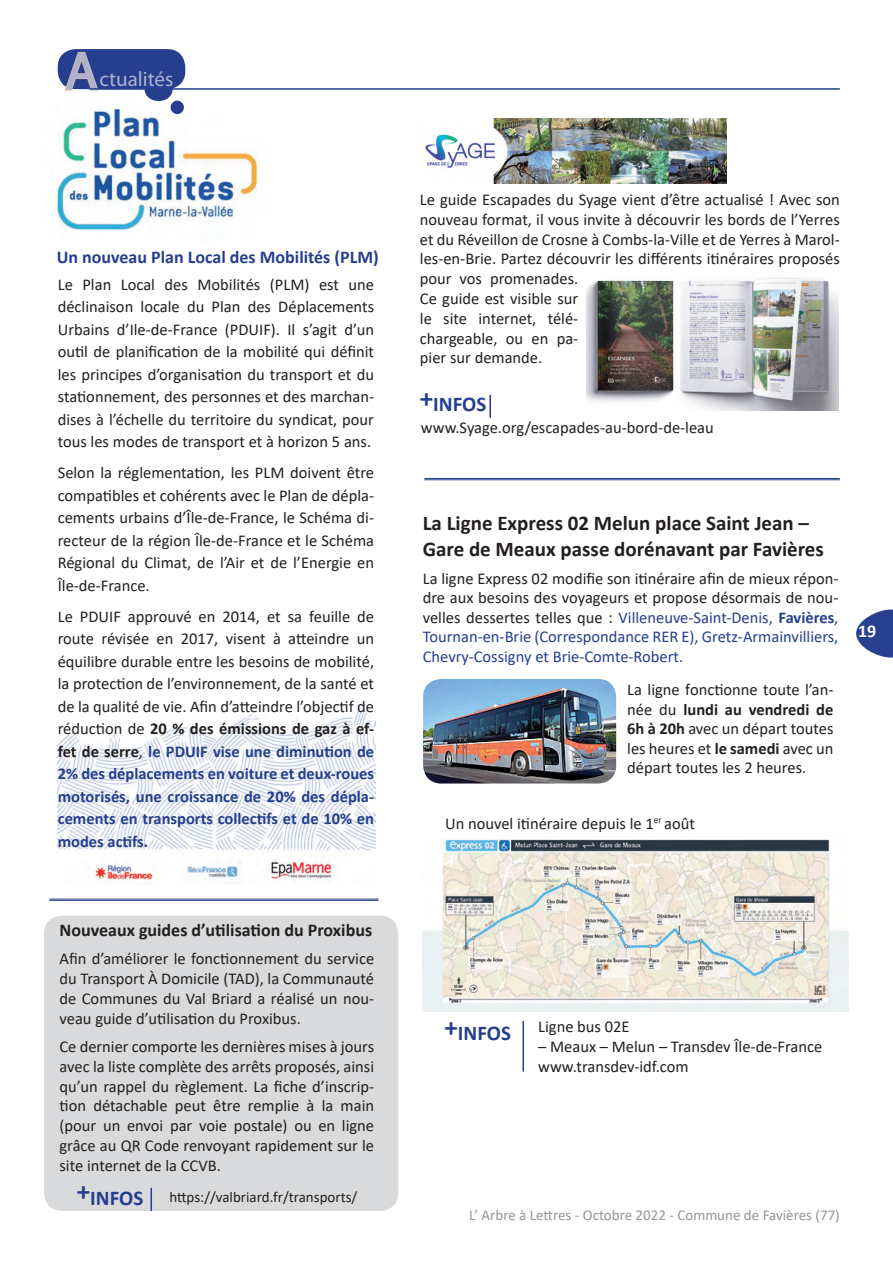
<style>
.page{position:relative;width:893px;height:1263px;background:#fff}
.page>*{position:absolute;margin:0;border:0;box-sizing:border-box;transform-origin:0 0}
.t1{font:54px "Myriad Pro";color:#afb0d2}
.t2{font:700 21px/25.2px "Calibri";color:#231f20}
.t3{font:700 21px "Calibri";color:#253f8e}
.t4{font:21px "Myriad Pro";color:#afb0d2}
.t5{font:700 18px "Calibri";color:#231f20}
.t6{font:700 18px "Calibri";color:#253f8e}
.t7{font:700 18px "Calibri";color:#fff}
.t8{font:16.5px/22.5px "Calibri";color:#231f20;text-align:justify}
.t9{font:15px "Calibri";color:#939598}
.t10{font:15px "Calibri";color:#231f20}
.s1{font-weight:700}
.s2{font-weight:700;color:#253f8e}
.s3{font-weight:700;font-size:27px;color:#253f8e}
.s4{font-weight:700;font-size:21px;color:#253f8e}
.s5{color:#253f8e}
</style>
<div class="page">
<div style="left:44px;top:916px;width:354px;height:295px;background:#d9dadc;border-radius:18px"></div>
<img style="left:58px;top:702px;width:318px;height:182px">
<svg style="left:856px;top:609px;width:37px;height:48px"></svg>
<img style="left:57px;top:90px;width:201px;height:140px">
<img style="left:425px;top:119px;width:301px;height:64px">
<img style="left:587px;top:278px;width:251px;height:133px">
<hr style="left:522px;top:1021px;width:2px;height:50px;background:#253f8e">
<img style="left:423px;top:839px;width:425px;height:173px">
<div style="left:145px;top:78px;width:28px;height:23px;background:#253f8e;border-radius:50%"></div>
<div style="left:58px;top:49px;width:127px;height:40px;background:#253f8e;border-radius:18px"></div>
<div style="left:171px;top:101px;width:13px;height:13px;background:#253f8e;border-radius:50%"></div>
<svg style="left:63px;top:51px;width:37px;height:41px"></svg>
<hr style="left:89px;top:88px;width:751px;height:2px;background:#253f8e">
<hr style="left:489px;top:395px;width:2px;height:23px;background:#253f8e">
<img style="left:423px;top:679px;width:193px;height:104px">
<hr style="left:424px;top:479px;width:416px;height:1px;background:#253f8e">
<hr style="left:424px;top:478px;width:416px;height:1px;background:#253f8e">
<hr style="left:49px;top:900px;width:329px;height:1px;background:#253f8e">
<hr style="left:49px;top:899px;width:329px;height:1px;background:#253f8e">
<svg style="left:151px;top:1188px;width:1px;height:23px"></svg>
<h1 class="t1" style="left:65px;top:38px;width:35px">A</h1>
<p class="t4" style="left:100px;top:66px;width:75px">ctualités</p>
<p class="t6" style="left:57px;top:244px;width:323px">Un nouveau Plan Local des Mobilités (PLM)</p>
<p class="t8" style="left:58px;top:272px;width:318px">Le Plan Local des Mobilités (PLM) est une déclinaison locale du Plan des Déplacements Urbains d’Ile-de-France (PDUIF). Il s’agit d’un outil de planification de la mobilité qui définit les principes d’organisation du transport et du stationnement, des personnes et des marchan&shy;dises à l’échelle du territoire du syndicat, pour tous les modes de transport et à horizon 5 ans.</p>
<p class="t8" style="left:58px;top:461px;width:318px">Selon la réglementation, les PLM doivent être compatibles et cohérents avec le Plan de dépla&shy;cements urbains d’Île-de-France, le Schéma di&shy;recteur de la région Île-de-France et le Schéma Régional du Climat, de l’Air et de l’Energie en Île-de-France.</p>
<p class="t8" style="left:58px;top:604px;width:318px">Le PDUIF approuvé en 2014, et sa feuille de route révisée en 2017, visent à atteindre un équilibre durable entre les besoins de mobilité, la protection de l’environnement, de la santé et de la qualité de vie. Afin d’atteindre l’objectif de réduction de <span class="s1">20 % des émissions de gaz à ef&shy;fet de serre</span>, <span class="s2">le PDUIF vise une diminution de 2% des déplacements en voiture et deux-roues motorisés, une croissance de 20% des dépla&shy;cements en transports collectifs et de 10% en modes actifs.</span></p>
<p class="t5" style="left:60px;top:917px;width:314px">Nouveaux guides d’utilisation du Proxibus</p>
<p class="t8" style="left:60px;top:948px;width:316px;line-height:19.8px">Afin d’améliorer le fonctionnement du service du Transport À Domicile (TAD), la Communauté de Communes du Val Briard a réalisé un nou&shy;veau guide d’utilisation du Proxibus.</p>
<p class="t8" style="left:60px;top:1036px;width:316px;line-height:19.8px">Ce dernier comporte les dernières mises à jours avec la liste complète des arrêts proposés, ainsi qu’un rappel du règlement. La fiche d’inscrip&shy;tion détachable peut être remplie à la main (pour un envoi par voie postale) ou en ligne grâce au QR Code renvoyant rapidement sur le site internet de la CCVB.</p>
<p class="t10" style="left:77px;top:1186px;width:282px"><span class="s3">+</span><span class="s4">INFOS</span> https://valbriard.fr/transports/</p>
<p class="t8" style="left:420px;top:189px;width:421px;line-height:19.8px;text-align:left">Le guide Escapades du Syage vient d’être actualisé ! Avec son nouveau format, il vous invite à découvrir les bords de l’Yerres et du Réveillon de Crosne à Combs-la-Ville et de Yerres à Marol&shy;les-en-Brie. Partez découvrir les différents itinéraires proposés pour vos promenades.<br>Ce guide est visible sur<br>le site internet, télé-<br>chargeable, ou en pa-<br>pier sur demande.</p>
<p class="t3" style="left:420px;top:389px;width:68px"><sup>+</sup>INFOS</p>
<p class="t8" style="left:421px;top:416px;width:294px">www.Syage.org/escapades-au-bord-de-leau</p>
<p class="t2" style="left:423px;top:510px;width:403px">La Ligne Express 02 Melun place Saint Jean –<br>Gare de Meaux passe dorénavant par Favières</p>
<p class="t8" style="left:423px;top:568px;width:417px;line-height:19.5px">La ligne Express 02 modifie son itinéraire afin de mieux répon&shy;dre aux besoins des voyageurs et propose désormais de nou&shy;velles dessertes telles que : <span class="s5">Villeneuve-Saint-Denis,</span> <span class="s2">Favières</span><span class="s5">, Tournan-en-Brie (Correspondance RER E), Gretz-Armainvilliers, Chevry-Cossigny et Brie-Comte-Robert.</span></p>
<p class="t8" style="left:627px;top:679px;width:208px;line-height:19.5px">La ligne fonctionne toute l’an&shy;née du <span class="s1">lundi au vendredi de 6h à 20h</span> avec un départ toutes les heures et <span class="s1">le samedi</span> avec un départ toutes les 2 heures.</p>
<p class="t8" style="left:445px;top:812px;width:251px">Un nouvel itinéraire depuis le 1<sup>er</sup> août</p>
<p class="t7" style="left:858px;top:618px;width:20px">19</p>
<p class="t3" style="left:445px;top:1018px;width:68px"><sup>+</sup>INFOS</p>
<p class="t8" style="left:538px;top:1015px;width:93px">Ligne bus 02E</p>
<p class="t8" style="left:538px;top:1036px;width:286px;line-height:19.8px">– Meaux – Melun – Transdev Île-de-France www.transdev-idf.com</p>
<p class="t9" style="left:469px;top:1204px;width:372px">L’ Arbre à Lettres - Octobre 2022 - Commune de Favières (77)</p>
</div>
